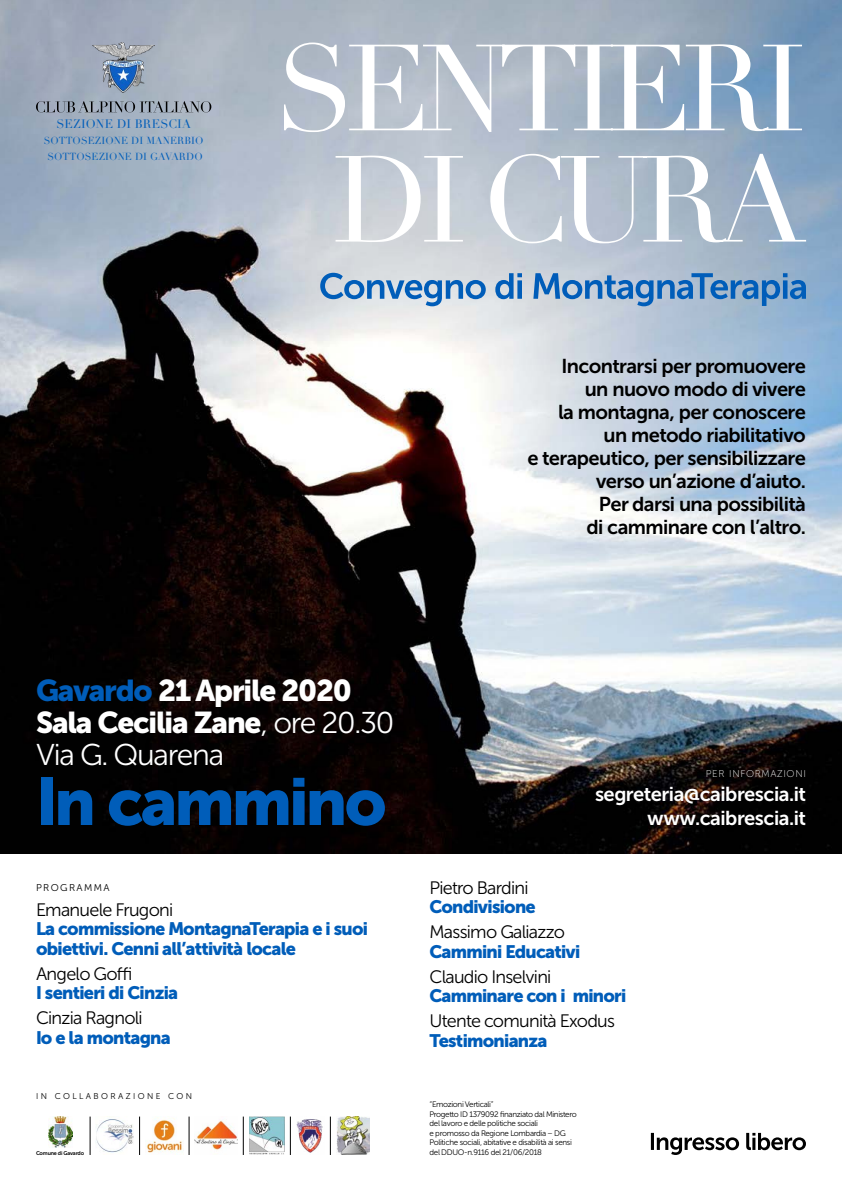
<style>
.page{position:relative;width:842px;height:1191px;background:#fff}
.page>*{position:absolute;margin:0;border:0;box-sizing:border-box;transform-origin:0 0}
.t1{font:66px "Museo Sans Cyrl 900";letter-spacing:-.04em;color:#005db9}
.t2{font:30px/32px "Museo Sans Cyrl 900";letter-spacing:-.04em;color:#fff}
.t3{font:30px "Museo Sans Cyrl 300";letter-spacing:-.04em;color:#fff}
.t4{font:20px/23px "Museo Sans Cyrl 700";letter-spacing:-.03em;color:#000;text-align:right}
.t5{font:20px/24px "Museo Sans Cyrl 700";letter-spacing:-.025em;color:#fff;text-align:right}
.t6{font:18px/19.4px "Museo Sans Cyrl 900";letter-spacing:-.04em;color:#005db9}
.t7{font:18px "Museo Sans Cyrl 300";letter-spacing:-.04em;color:#000}
.t8{font:12px "Didot";letter-spacing:.01em;color:#005db9}
.t9{font:10px/16px "Didot";letter-spacing:.01em;color:#005db9;text-align:center}
.t10{font:9.8px "Museo Sans Cyrl 100";letter-spacing:.07em;color:#fff}
.t11{font:9.8px "Museo Sans Cyrl 300";letter-spacing:.145em;color:#000}
.t12{font:8.4px "Museo Sans Cyrl 300";letter-spacing:.285em;color:#000}
.t13{font:8px/9.6px "Museo Sans Cyrl 300";letter-spacing:-.04em;color:#000}
.t14{font:5.4px "Museo Sans Cyrl 700";letter-spacing:-.03em;color:#000}
.s1{color:#005db9}
.s2{font-family:"Museo Sans Cyrl 300"}
</style>
<div class="page">
<svg style="left:651px;top:1132px;width:155px;height:23px"></svg>
<img style="left:0;top:0;width:842px;height:853px">
<svg style="left:336px;top:154px;width:470px;height:89px"></svg>
<svg style="left:284px;top:43px;width:518px;height:89px"></svg>
<svg style="left:320px;top:273px;width:486px;height:33px;background:#87abcf"></svg>
<img style="left:48px;top:1116px;width:24px;height:31px">
<img style="left:96px;top:1116px;width:38px;height:37px">
<img style="left:146px;top:1117px;width:37px;height:36px">
<img style="left:195px;top:1120px;width:43px;height:30px">
<hr style="left:189px;top:1116px;width:1px;height:39px;background:#000">
<hr style="left:139px;top:1116px;width:1px;height:39px;background:#000">
<hr style="left:90px;top:1116px;width:1px;height:39px;background:#000">
<img style="left:249px;top:1116px;width:36px;height:39px">
<hr style="left:243px;top:1116px;width:1px;height:39px;background:#000">
<img style="left:296px;top:1119px;width:27px;height:34px">
<hr style="left:290px;top:1116px;width:1px;height:39px;background:#000">
<img style="left:337px;top:1116px;width:33px;height:39px">
<hr style="left:330px;top:1116px;width:1px;height:39px;background:#000">
<svg style="left:36px;top:101px;width:175px;height:11px;background:#838d99"></svg>
<img style="left:93px;top:43px;width:62px;height:49px">
<h3 class="t8" style="left:56px;top:117px;width:136px">SEZIONE DI BRESCIA</h3>
<p class="t9" style="left:44px;top:133px;width:161px">SOTTOSEZIONE DI MANERBIO<br>SOTTOSEZIONE DI GAVARDO</p>
<h3 class="t4" style="left:527px;top:355px;width:280px">Incontrarsi per promuovere<br>un nuovo modo di vivere<br>la montagna, per conoscere<br>un metodo riabilitativo<br>e terapeutico, per sensibilizzare verso un’azione d’aiuto.<br>Per darsi una possibilità<br>di camminare con l’altro.</h3>
<h2 class="t2" style="left:36px;top:674px;width:360px"><span class="s1">Gavardo</span> 21 Aprile 2020<br>Sala Cecilia Zane<span class="s2">, ore 20.30</span></h2>
<h2 class="t3" style="left:36px;top:738px;width:190px">Via G. Quarena</h2>
<h1 class="t1" style="left:36px;top:764px;width:352px">In cammino</h1>
<p class="t11" style="left:36px;top:882px;width:75px">PROGRAMMA</p>
<h3 class="t7" style="left:36px;top:900px;width:139px">Emanuele Frugoni</h3>
<h3 class="t6" style="left:36px;top:919px;width:334px">La commissione MontagnaTerapia e i suoi obiettivi. Cenni all’attività locale</h3>
<h3 class="t7" style="left:36px;top:964px;width:98px">Angelo Goffi</h3>
<h3 class="t6" style="left:36px;top:983px;width:144px">I sentieri di Cinzia</h3>
<h3 class="t7" style="left:36px;top:1008px;width:108px">Cinzia Ragnoli</h3>
<h3 class="t6" style="left:36px;top:1027px;width:136px">Io e la montagna</h3>
<p class="t12" style="left:36px;top:1091px;width:158px">IN COLLABORAZIONE CON</p>
<p class="t14" style="left:36px;top:1150px;width:50px">Comune di Gavardo</p>
<p class="t10" style="left:706px;top:768px;width:102px">PER INFORMAZIONI</p>
<h3 class="t5" style="left:595px;top:782px;width:212px">segreteria@caibrescia.it www.caibrescia.it</h3>
<h3 class="t7" style="left:429px;top:877px;width:101px">Pietro Bardini</h3>
<h3 class="t6" style="left:429px;top:897px;width:108px">Condivisione</h3>
<h3 class="t7" style="left:429px;top:922px;width:137px">Massimo Galiazzo</h3>
<h3 class="t6" style="left:429px;top:941px;width:152px">Cammini Educativi</h3>
<h3 class="t7" style="left:429px;top:967px;width:123px">Claudio Inselvini</h3>
<h3 class="t6" style="left:429px;top:986px;width:198px">Camminare con i minori</h3>
<h3 class="t7" style="left:429px;top:1011px;width:187px">Utente comunità Exodus</h3>
<h3 class="t6" style="left:429px;top:1030px;width:119px">Testimonianza</h3>
<p class="t13" style="left:429px;top:1099px;width:149px">“Emozioni Verticali”<br>Progetto ID 1379092 finanziato dal Ministero del lavoro e delle politiche sociali<br>e promosso da Regione Lombardia – DG Politiche sociali, abitative e disabilità ai sensi del DDUO-n.9116 del 21/06/2018</p>
</div>
